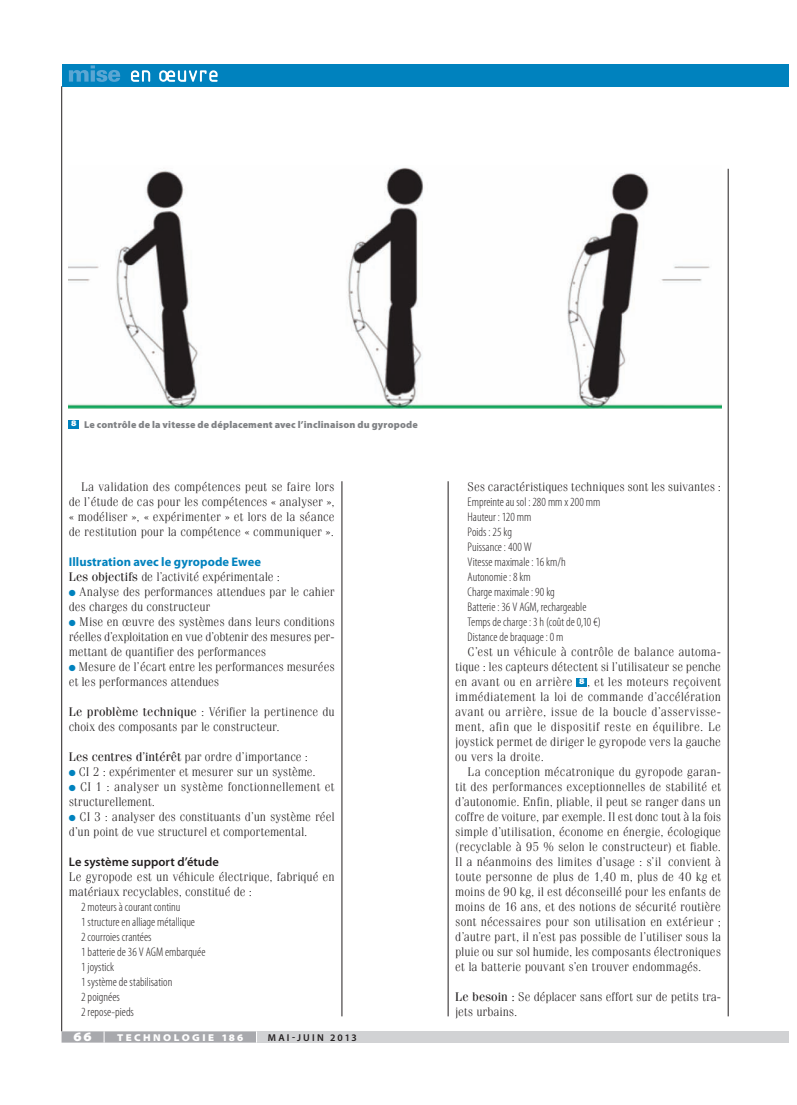
<style>
.page{position:relative;width:797px;height:1105px;background:#fff}
.page>*{position:absolute;margin:0;border:0;box-sizing:border-box;transform-origin:0 0}
._60__Texte{font:900 semi-expanded 13.75px "Myriad Pro";color:#fff}
._60__Texte-2{font:300 12.5px/15px "Fenice Std";letter-spacing:.005em;color:#231f20;text-align:justify}
._61__TexteSansAlinéa{font:300 12.5px/15px "Fenice Std";color:#231f20}
.nomenclature{font:300 condensed 12.5px "Myriad Pro";color:#231f20}
._40__S_titre_1{font:700 12.5px "Myriad Pro";letter-spacing:.005em;color:#0082be}
._50__S_titre_2{font:600 12.5px "Myriad Pro";letter-spacing:.005em;color:#231f20}
._800_MyBk-titregraph{font:900 10px "Myriad Pro";letter-spacing:.015em;color:#808285}
._60__Texte-3{font:900 semi-expanded 10px "Myriad Pro";letter-spacing:.24em;color:#fff}
._60__Texte-4{font:600 10px "Myriad Pro";letter-spacing:.235em;color:#231f20}
.t1{font:900 semi-expanded 9px "Myriad Pro";color:#fff}
.s1{font-weight:400}
.s2{color:#0082be}
</style>
<div class="page">
<hr style="left:448px;top:481px;width:1px;height:535px;background:#231f20">
<hr style="left:728px;top:169px;width:1px;height:847px;background:#231f20">
<hr style="left:61px;top:86px;width:1px;height:945px;background:#231f20">
<div style="left:256px;top:1031px;width:514px;height:12px;background:#d1d2d4"></div>
<svg style="left:62px;top:1031px;width:195px;height:12px;background:#aeafb2"></svg>
<div style="left:770px;top:1031px;width:18px;height:12px;background:#d1d2d4"></div>
<div style="left:62px;top:64px;width:713px;height:22px;background:#0082be"></div>
<svg style="left:69px;top:65px;width:51px;height:17px"></svg>
<svg style="left:130px;top:70px;width:21px;height:12px"></svg>
<svg style="left:159px;top:70px;width:59px;height:12px"></svg>
<div style="left:770px;top:64px;width:18px;height:22px;background:#0082be"></div>
<div style="left:576px;top:678px;width:11px;height:8px;background:#0082be"></div>
<img style="left:69px;top:167px;width:652px;height:242px">
<div style="left:69px;top:420px;width:10px;height:8px;background:#0082be"></div>
<hr style="left:342px;top:481px;width:1px;height:535px;background:#231f20">
<p class="t1" style="left:71px;top:417px;width:7px">8</p>
<p class="_800_MyBk-titregraph" style="left:84px;top:418px;width:335px">Le contrôle de la vitesse de déplacement avec l’inclinaison du gyropode</p>
<p class="_60__Texte-2" style="left:69px;top:479px;width:267px;text-indent:12px">La validation des compétences peut se faire lors de l’étude de cas pour les compétences « analyser », « modéliser », « expérimenter » et lors de la séance de restitution pour la compétence « communiquer ».</p>
<p class="_40__S_titre_1" style="left:69px;top:554px;width:194px">Illustration avec le gyropode Ewee</p>
<p class="_61__TexteSansAlinéa" style="left:69px;top:569px;width:213px"><span class="s1">Les objectifs</span> de l’activité expérimentale :</p>
<p class="_61__TexteSansAlinéa" style="left:69px;top:584px;width:267px"><span class="s2">●</span> Analyse des performances attendues par le cahier des charges du constructeur</p>
<p class="_61__TexteSansAlinéa" style="left:69px;top:614px;width:267px;text-align:justify"><span class="s2">●</span> Mise en œuvre des systèmes dans leurs conditions réelles d’exploitation en vue d’obtenir des mesures per&shy;mettant de quantifier des performances</p>
<p class="_61__TexteSansAlinéa" style="left:69px;top:659px;width:267px"><span class="s2">●</span> Mesure de l’écart entre les performances mesurées et les performances attendues</p>
<p class="_61__TexteSansAlinéa" style="left:69px;top:704px;width:267px"><span class="s1">Le problème technique</span> : Vérifier la pertinence du choix des composants par le constructeur.</p>
<p class="_61__TexteSansAlinéa" style="left:69px;top:749px;width:241px"><span class="s1">Les centres d’intérêt</span> par ordre d’importance :</p>
<p class="_61__TexteSansAlinéa" style="left:69px;top:764px;width:248px"><span class="s2">●</span> CI 2 : expérimenter et mesurer sur un système.</p>
<p class="_61__TexteSansAlinéa" style="left:69px;top:779px;width:267px"><span class="s2">●</span> CI 1 : analyser un système fonctionnellement et structurellement.</p>
<p class="_61__TexteSansAlinéa" style="left:69px;top:809px;width:267px"><span class="s2">●</span> CI 3 : analyser des constituants d’un système réel d’un point de vue structurel et comportemental.</p>
<p class="_50__S_titre_2" style="left:69px;top:854px;width:152px">Le système support d’étude</p>
<p class="_61__TexteSansAlinéa" style="left:69px;top:869px;width:267px">Le gyropode est un véhicule électrique, fabriqué en matériaux recyclables, constitué de :</p>
<p class="nomenclature" style="left:81px;top:900px;width:101px">2 moteurs à courant continu</p>
<p class="nomenclature" style="left:81px;top:915px;width:115px">1 structure en alliage métallique</p>
<p class="nomenclature" style="left:81px;top:930px;width:72px">2 courroies crantées</p>
<p class="nomenclature" style="left:81px;top:945px;width:126px">1 batterie de 36 V AGM embarquée</p>
<p class="nomenclature" style="left:81px;top:960px;width:35px">1 joystick</p>
<p class="nomenclature" style="left:81px;top:975px;width:93px">1 système de stabilisation</p>
<p class="nomenclature" style="left:81px;top:990px;width:40px">2 poignées</p>
<p class="nomenclature" style="left:81px;top:1005px;width:54px">2 repose-pieds</p>
<p class="_60__Texte" style="left:74px;top:1027px;width:20px">66</p>
<p class="_60__Texte-3" style="left:117px;top:1030px;width:128px">TECHNOLOGIE 186</p>
<p class="_60__Texte-4" style="left:268px;top:1031px;width:91px">MAI-JUIN 2013</p>
<p class="_60__Texte-2" style="left:467px;top:479px;width:255px">Ses caractéristiques techniques sont les suivantes :</p>
<p class="nomenclature" style="left:467px;top:495px;width:134px">Empreinte au sol : 280 mm x 200 mm</p>
<p class="nomenclature" style="left:467px;top:510px;width:65px">Hauteur : 120 mm</p>
<p class="nomenclature" style="left:467px;top:525px;width:46px">Poids : 25 kg</p>
<p class="nomenclature" style="left:467px;top:540px;width:66px">Puissance : 400 W</p>
<p class="nomenclature" style="left:467px;top:555px;width:100px">Vitesse maximale : 16 km/h</p>
<p class="nomenclature" style="left:467px;top:570px;width:65px">Autonomie : 8 km</p>
<p class="nomenclature" style="left:467px;top:585px;width:89px">Charge maximale : 90 kg</p>
<p class="nomenclature" style="left:467px;top:600px;width:120px">Batterie : 36 V AGM, rechargeable</p>
<p class="nomenclature" style="left:467px;top:615px;width:135px">Temps de charge : 3 h (coût de 0,10 €)</p>
<p class="nomenclature" style="left:467px;top:630px;width:97px">Distance de braquage : 0 m</p>
<p class="_60__Texte-2" style="left:455px;top:644px;width:267px;text-indent:12px">C’est un véhicule à contrôle de balance automa&shy;tique : les capteurs détectent si l’utilisateur se penche en avant ou en arrière</p>
<p class="_60__Texte-2" style="left:455px;top:674px;width:267px;text-indent:132px">, et les moteurs reçoivent immédiatement la loi de commande d’accélération avant ou arrière, issue de la boucle d’asservisse&shy;ment, afin que le dispositif reste en équilibre. Le joystick permet de diriger le gyropode vers la gauche ou vers la droite.</p>
<p class="_60__Texte-2" style="left:455px;top:764px;width:267px;text-indent:12px">La conception mécatronique du gyropode garan&shy;tit des performances exceptionnelles de stabilité et d’autonomie. Enfin, pliable, il peut se ranger dans un coffre de voiture, par exemple. Il est donc tout à la fois simple d’utilisation, économe en énergie, écologique (recyclable à 95 % selon le constructeur) et fiable.<br>Il a néanmoins des limites d’usage : s’il convient à toute personne de plus de 1,40 m, plus de 40 kg et moins de 90 kg, il est déconseillé pour les enfants de moins de 16 ans, et des notions de sécurité routière sont nécessaires pour son utilisation en extérieur ; d’autre part, il n’est pas possible de l’utiliser sous la pluie ou sur sol humide, les composants électroniques et la batterie pouvant s’en trouver endommagés.</p>
<p class="_61__TexteSansAlinéa" style="left:455px;top:989px;width:267px"><span class="s1">Le besoin :</span> Se déplacer sans effort sur de petits tra&shy;jets urbains.</p>
<p class="t1" style="left:579px;top:675px;width:7px">8</p>
</div>
